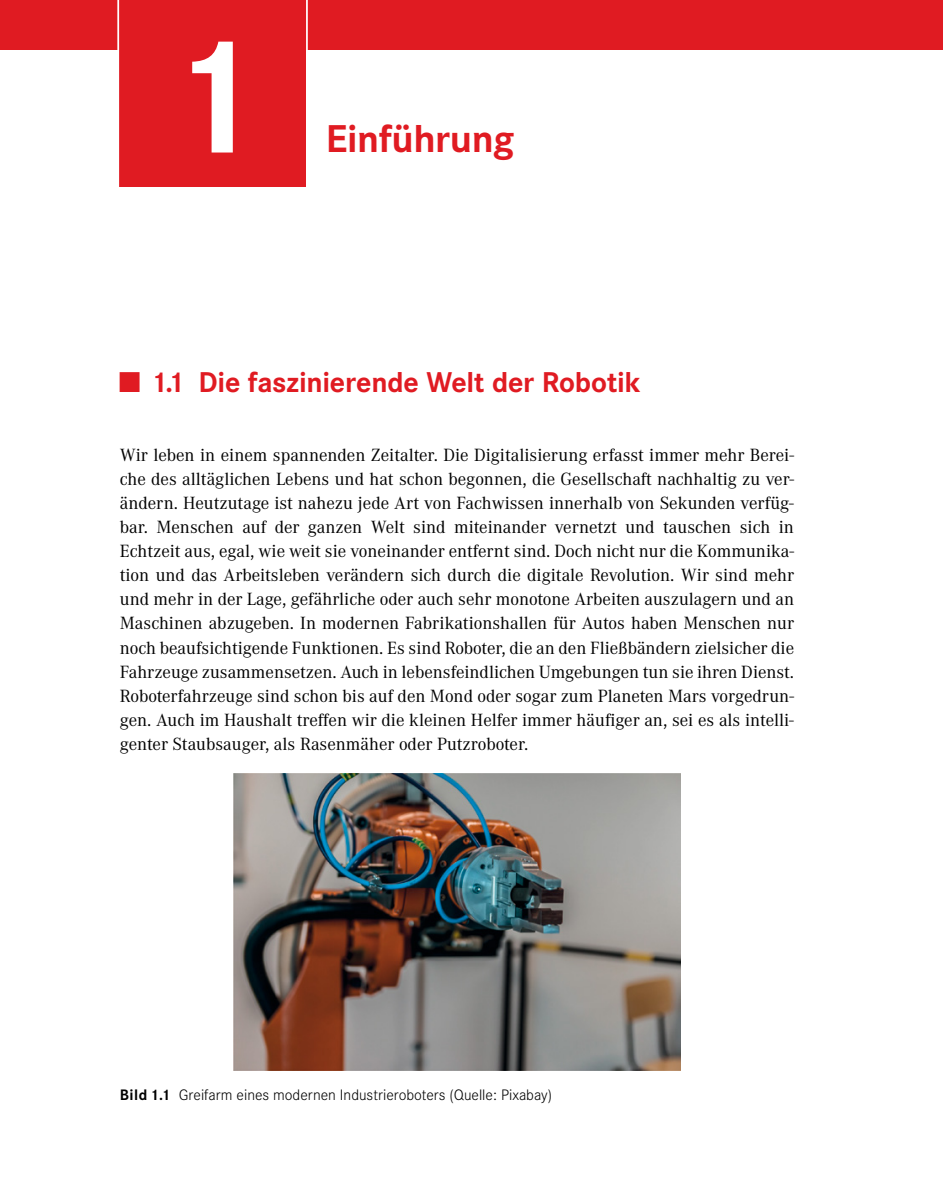
<style>
.page{position:relative;width:943px;height:1191px;background:#fff}
.page>*{position:absolute;margin:0;border:0;box-sizing:border-box;transform-origin:0 0}
.t1{font:700 169.75px "Corporate S Pro";color:#fff}
.t2{font:700 40.25px "Corporate S Pro";letter-spacing:-.015em;color:#e01b22}
.t3{font:700 29.75px "Corporate S Pro";letter-spacing:-.01em;color:#e01b22}
.t4{font:18.38px/24.2px "Corporate A Pro";color:#000;text-align:justify}
.t5{font:300 15.75px "Corporate S Pro";color:#000}
.s1{font-weight:700}
</style>
<div class="page">
<div style="left:0;top:0;width:943px;height:50px;background:#e01b22"></div>
<div style="left:119px;top:22px;width:187px;height:165px;background:#e01b22"></div>
<hr style="left:117px;top:0;width:2px;height:187px;background:#fff">
<hr style="left:306px;top:0;width:2px;height:187px;background:#fff">
<img style="left:234px;top:773px;width:446px;height:297px">
<h1 class="t1" style="left:164px;top:-38px;width:98px">1</h1>
<h2 class="t2" style="left:326px;top:107px;width:190px">Einführung</h2>
<h3 class="t3" style="left:120px;top:359px;width:522px">■ 1.1 Die faszinierende Welt der Robotik</h3>
<p class="t4" style="left:120px;top:442px;width:675px">Wir leben in einem spannenden Zeitalter. Die Digitalisierung erfasst immer mehr Berei&shy;che des alltäglichen Lebens und hat schon begonnen, die Gesellschaft nachhaltig zu ver&shy;ändern. Heutzutage ist nahezu jede Art von Fachwissen innerhalb von Sekunden verfüg&shy;bar. Menschen auf der ganzen Welt sind miteinander vernetzt und tauschen sich in Echtzeit aus, egal, wie weit sie voneinander entfernt sind. Doch nicht nur die Kommunika&shy;tion und das Arbeitsleben verändern sich durch die digitale Revolution. Wir sind mehr und mehr in der Lage, gefährliche oder auch sehr monotone Arbeiten auszulagern und an Maschinen abzugeben. In modernen Fabrikationshallen für Autos haben Menschen nur noch beaufsichtigende Funktionen. Es sind Roboter, die an den Fließbändern zielsicher die Fahrzeuge zusammensetzen. Auch in lebensfeindlichen Umgebungen tun sie ihren Dienst.<br>Roboterfahrzeuge sind schon bis auf den Mond oder sogar zum Planeten Mars vorgedrun&shy;gen. Auch im Haushalt treffen wir die kleinen Helfer immer häufiger an, sei es als intelli&shy;genter Staubsauger, als Rasenmäher oder Putzroboter.</p>
<p class="t5" style="left:120px;top:1083px;width:434px"><span class="s1">Bild 1.1</span> Greifarm eines modernen Industrieroboters (Quelle: Pixabay)</p>
</div>
